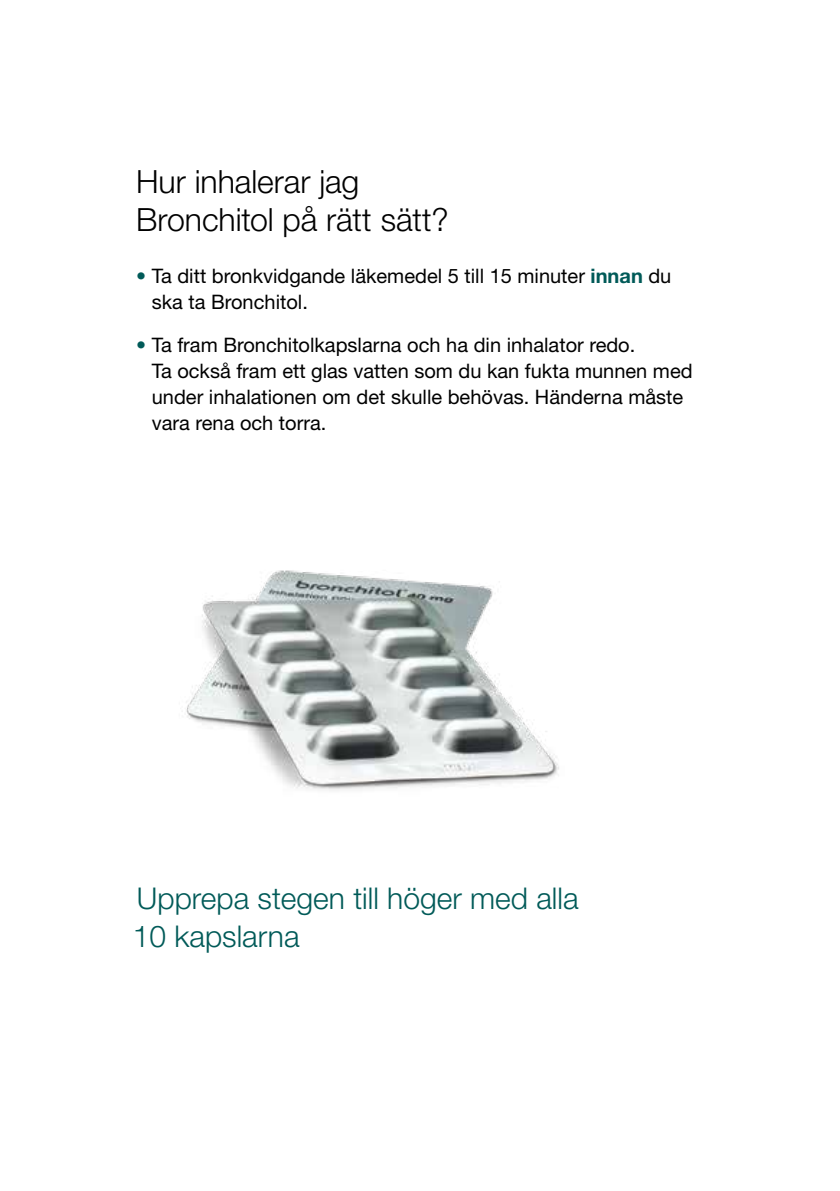
<style>
.page{position:relative;width:840px;height:1191px;background:#fff}
.page>*{position:absolute;margin:0;border:0;box-sizing:border-box;transform-origin:0 0}
.t1{font:300 32px/38.4px "Helvetica Neue LT Std";letter-spacing:-.005em;color:#000}
.t2{font:300 30px/38px "Helvetica Neue LT Std";color:#005a58}
.t3{font:20px/26px "Helvetica Neue LT Std";color:#000}
.s1{color:#005a58}
.s2{font-weight:700;color:#005a58}
</style>
<div class="page">
<img style="left:186px;top:570px;width:373px;height:221px">
<h1 class="t1" style="left:136px;top:162px;width:314px">Hur inhalerar jag<br>Bronchitol på rätt sätt?</h1>
<p class="t3" style="left:152px;top:263px;width:521px;text-indent:-16px"><span class="s1">•</span> Ta ditt bronkvidgande läkemedel 5 till 15 minuter <span class="s2">innan</span> du ska ta Bronchitol.</p>
<p class="t3" style="left:152px;top:332px;width:542px;text-indent:-16px"><span class="s1">•</span> Ta fram Bronchitolkapslarna och ha din inhalator redo.<br>Ta också fram ett glas vatten som du kan fukta munnen med under inhalationen om det skulle behövas. Händerna måste vara rena och torra.</p>
<h2 class="t2" style="left:133px;top:878px;width:447px">Upprepa stegen till höger med alla<br>10 kapslarna</h2>
</div>
